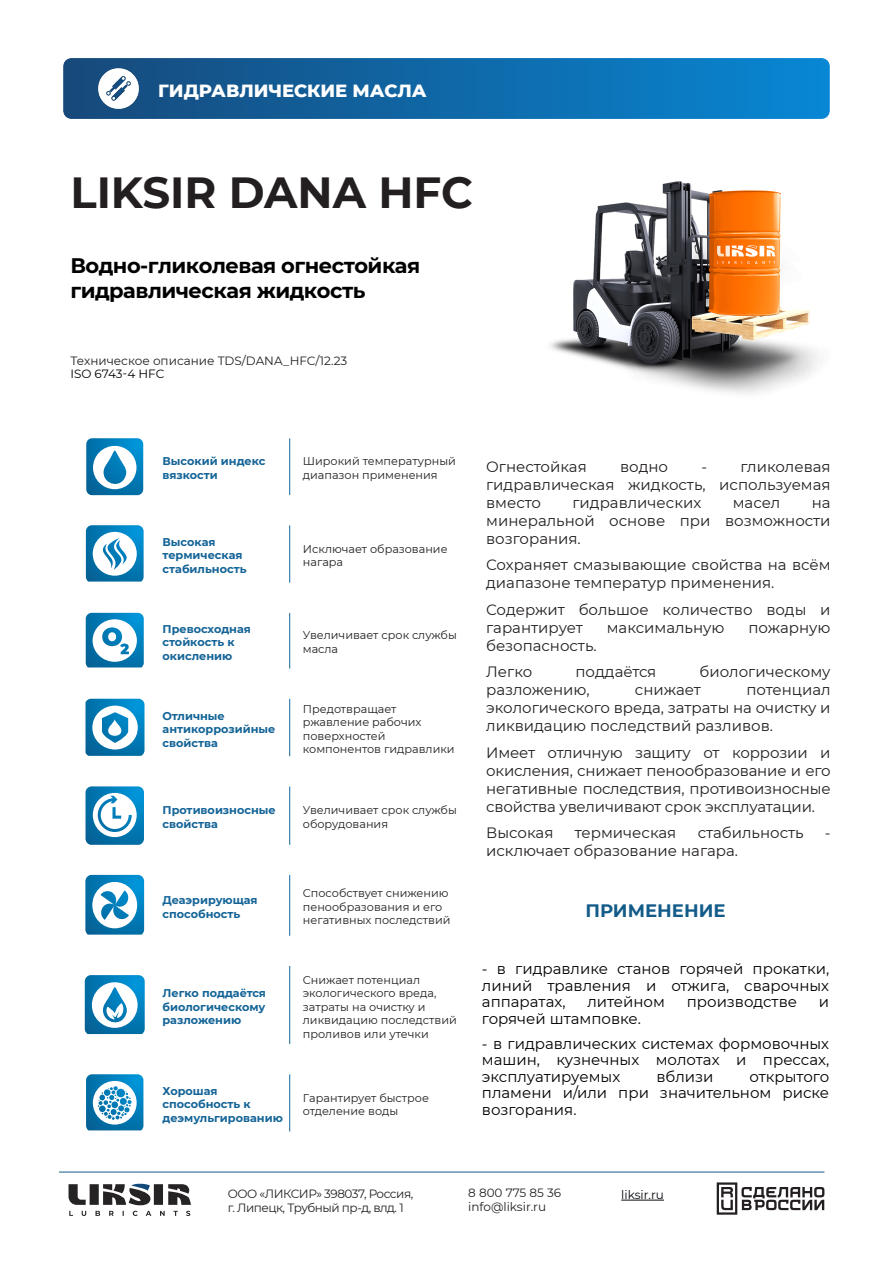
<style>
.page{position:relative;width:893px;height:1263px;background:#fff}
.page>*{position:absolute;margin:0;border:0;box-sizing:border-box;transform-origin:0 0}
.t1{font:700 43.5px "Montserrat";color:#231f20}
.t2{font:700 21px/25.2px "Montserrat";letter-spacing:-.025em;color:#000001}
.t3{font:800 18px "Montserrat";color:#fff}
.t4{font:700 18px "Montserrat";color:#135b89}
.t5{font:15px/18px "Montserrat";color:#231f20;text-align:justify}
.примение{font:15px/16.5px "Montserrat";color:#000001;text-align:justify}
.t6{font:12px "Montserrat";letter-spacing:-.015em;color:#231f20}
.t7{font:12px "Montserrat";letter-spacing:-.04em;color:#231f20}
.примение-2{font:12px "Montserrat";letter-spacing:-.01em;color:#000001}
.t8{font:12px "Montserrat";color:#06080c}
.t9{font:11.25px/13.5px "Montserrat";color:#231f20}
.t10{font:700 11.25px/13.5px "Montserrat";color:#146497}
</style>
<div class="page">
<hr style="left:59px;top:1172px;width:765px;height:1px;background:#135b89">
<img style="left:64px;top:58px;width:765px;height:61px">
<img style="left:96px;top:66px;width:45px;height:45px">
<img style="left:550px;top:181px;width:268px;height:213px">
<hr style="left:289px;top:438px;width:1px;height:57px;background:#126699">
<hr style="left:289px;top:525px;width:1px;height:58px;background:#126699">
<hr style="left:289px;top:613px;width:1px;height:56px;background:#126699">
<hr style="left:289px;top:699px;width:1px;height:57px;background:#126699">
<hr style="left:289px;top:786px;width:1px;height:59px;background:#126699">
<hr style="left:289px;top:875px;width:1px;height:61px;background:#126699">
<hr style="left:289px;top:966px;width:1px;height:78px;background:#126699">
<hr style="left:289px;top:1074px;width:1px;height:58px;background:#126699">
<svg style="left:86px;top:438px;width:57px;height:57px"></svg>
<svg style="left:86px;top:525px;width:58px;height:57px"></svg>
<svg style="left:86px;top:613px;width:58px;height:54px"></svg>
<svg style="left:86px;top:699px;width:59px;height:57px"></svg>
<svg style="left:86px;top:786px;width:58px;height:59px"></svg>
<svg style="left:85px;top:875px;width:59px;height:60px"></svg>
<svg style="left:85px;top:975px;width:60px;height:59px"></svg>
<svg style="left:86px;top:1074px;width:57px;height:56px"></svg>
<svg style="left:69px;top:1184px;width:121px;height:21px"></svg>
<svg style="left:69px;top:1211px;width:121px;height:5px"></svg>
<hr style="left:621px;top:1200px;width:43px;height:1px;background:#06080c">
<svg style="left:717px;top:1182px;width:107px;height:33px"></svg>
<p class="t3" style="left:158px;top:78px;width:270px">ГИДРАВЛИЧЕСКИЕ МАСЛА</p>
<p class="t1" style="left:70px;top:162px;width:404px">LIKSIR DANA HFC</p>
<p class="t2" style="left:70px;top:252px;width:351px">Водно-гликолевая огнестойкая гидравлическая жидкость</p>
<p class="t6" style="left:70px;top:353px;width:278px">Техническое описание TDS/DANA_HFС/12.23</p>
<p class="примение-2" style="left:70px;top:366px;width:96px">ISO 6743-4 HFC</p>
<p class="t10" style="left:163px;top:454px;width:104px">Высокий индекс вязкости</p>
<p class="t9" style="left:303px;top:454px;width:155px">Широкий температурный диапазон применения</p>
<p class="t10" style="left:163px;top:535px;width:85px">Высокая термическая стабильность</p>
<p class="t9" style="left:303px;top:542px;width:146px">Исключает образование нагара</p>
<p class="t10" style="left:163px;top:621px;width:90px">Превосходная стойкость к окислению</p>
<p class="t9" style="left:303px;top:628px;width:155px">Увеличивает срок службы масла</p>
<p class="t10" style="left:163px;top:708px;width:114px">Отличные антикоррозийные свойства</p>
<p class="t9" style="left:303px;top:702px;width:153px">Предотвращает ржавление рабочих поверхностей компонентов гидравлики</p>
<p class="t10" style="left:163px;top:803px;width:115px">Противоизносные свойства</p>
<p class="t9" style="left:303px;top:803px;width:155px">Увеличивает срок службы оборудования</p>
<p class="t10" style="left:163px;top:893px;width:96px">Деаэрирующая способность</p>
<p class="t9" style="left:303px;top:886px;width:149px">Способствует снижению пенообразования и его негативных последствий</p>
<p class="t10" style="left:163px;top:986px;width:105px">Легко поддаётся</p>
<p class="t10" style="left:163px;top:999px;width:104px">биологическому разложению</p>
<p class="t9" style="left:303px;top:972px;width:155px">Снижает потенциал экологического вреда, затраты на очистку и ликвидацию последствий проливов или утечки</p>
<p class="t10" style="left:163px;top:1083px;width:122px">Хорошая способность к деэмульгированию</p>
<p class="t9" style="left:303px;top:1090px;width:128px">Гарантирует быстрое отделение воды</p>
<p class="t5" style="left:486px;top:457px;width:102px">Огнестойкая</p>
<p class="t5" style="left:620px;top:457px;width:50px">водно</p>
<p class="t5" style="left:486px;top:457px;width:346px;text-indent:215px">- гликолевая гидравлическая жидкость, используемая вместо</p>
<p class="t5" style="left:486px;top:493px;width:346px;text-indent:326px">на минеральной основе при возможности возгорания.</p>
<p class="t5" style="left:486px;top:555px;width:346px">Сохраняет смазывающие свойства на всём диапазоне температур применения.</p>
<p class="t5" style="left:486px;top:600px;width:346px">Содержит большое количество воды и гарантирует</p>
<p class="t5" style="left:572px;top:493px;width:130px">гидравлических</p>
<p class="t5" style="left:733px;top:493px;width:49px">масел</p>
<p class="t5" style="left:607px;top:618px;width:119px">максимальную</p>
<p class="t5" style="left:748px;top:618px;width:84px">пожарную</p>
<p class="t5" style="left:486px;top:636px;width:112px">безопасность.</p>
<p class="t5" style="left:486px;top:662px;width:48px">Легко</p>
<p class="t5" style="left:575px;top:662px;width:82px">поддаётся</p>
<p class="t5" style="left:700px;top:662px;width:133px">биологическому</p>
<p class="t5" style="left:486px;top:680px;width:105px">разложению,</p>
<p class="t5" style="left:635px;top:680px;width:67px">снижает</p>
<p class="t5" style="left:486px;top:680px;width:346px;text-indent:260px">потенциал экологического вреда, затраты на очистку и ликвидацию последствий разливов.</p>
<p class="t5" style="left:486px;top:743px;width:346px">Имеет отличную защиту от коррозии и окисления, снижает пенообразование и его негативные последствия, противоизносные свойства увеличивают срок эксплуатации.</p>
<p class="t5" style="left:486px;top:823px;width:69px">Высокая</p>
<p class="t5" style="left:575px;top:823px;width:103px">термическая</p>
<p class="t5" style="left:698px;top:823px;width:107px">стабильность</p>
<p class="t5" style="left:825px;top:823px;width:7px">-</p>
<p class="t5" style="left:486px;top:841px;width:253px">исключает образование нагара.</p>
<p class="t4" style="left:585px;top:897px;width:142px">ПРИМЕНЕНИЕ</p>
<p class="примение" style="left:482px;top:960px;width:349px">- в гидравлике станов горячей прокатки, линий травления и отжига, сварочных аппаратах,</p>
<p class="примение" style="left:587px;top:993px;width:79px">литейном</p>
<p class="примение" style="left:687px;top:993px;width:112px">производстве</p>
<p class="примение" style="left:819px;top:993px;width:12px">и</p>
<p class="примение" style="left:482px;top:1010px;width:161px">горячей штамповке.</p>
<p class="примение" style="left:482px;top:1035px;width:349px">- в гидравлических системах формовочных машин, кузнечных молотах и прессах, эксплуатируемых</p>
<p class="примение" style="left:656px;top:1068px;width:58px">вблизи</p>
<p class="примение" style="left:482px;top:1068px;width:349px;text-indent:268px">открытого пламени и/или при значительном риске возгорания.</p>
<p class="t7" style="left:228px;top:1185px;width:187px">ООО «ЛИКСИР» 398037, Россия,</p>
<p class="t7" style="left:228px;top:1199px;width:177px">г. Липецк, Трубный пр-д, влд. 1</p>
<p class="t6" style="left:468px;top:1184px;width:94px">8 800 775 85 36</p>
<p class="t6" style="left:468px;top:1199px;width:79px">info@liksir.ru</p>
<p class="t8" style="left:621px;top:1187px;width:44px">liksir.ru</p>
</div>
